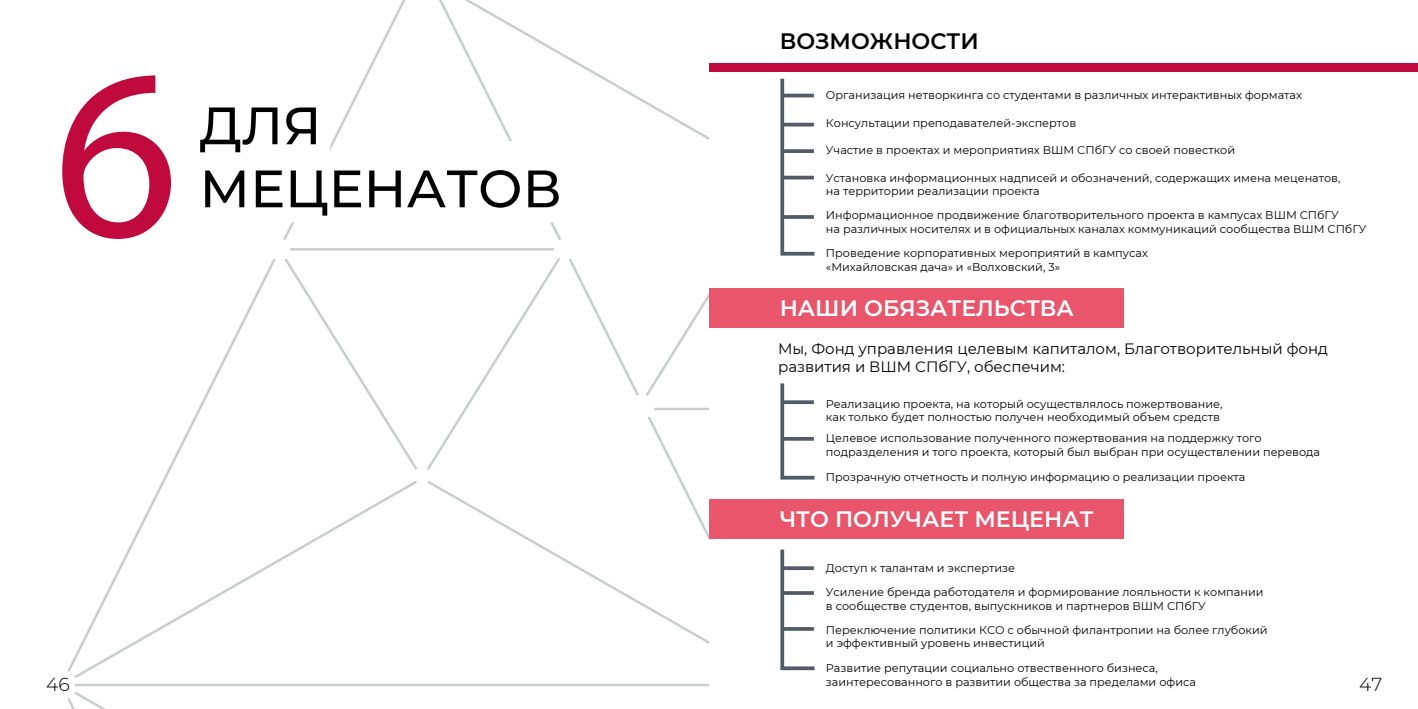
<style>
.page{position:relative;width:1418px;height:709px;background:#fff}
.page>*{position:absolute;margin:0;border:0;box-sizing:border-box;transform-origin:0 0}
.t1{font:243.75px "Myriad Pro";color:#c0093d}
.t2{font:500 52.5px/63px "Montserrat";color:#000}
.t3{font:600 22.25px "Montserrat";color:#fff}
.t4{font:600 22.25px "Montserrat";color:#000}
.t5{font:300 18.75px "Montserrat";color:#000}
.t6{font:15px/18px "Montserrat";color:#000}
.t7{font:11.25px/13.5px "Montserrat";color:#000}
</style>
<div class="page">
<hr style="left:75px;top:683px;width:634px;height:3px;background:#cacdcf">
<svg style="left:67px;top:692px;width:39px;height:17px"></svg>
<svg style="left:67px;top:258px;width:209px;height:414px"></svg>
<svg style="left:72px;top:478px;width:209px;height:200px"></svg>
<svg style="left:281px;top:0;width:428px;height:644px"></svg>
<svg style="left:439px;top:0;width:270px;height:180px"></svg>
<svg style="left:281px;top:84px;width:322px;height:138px"></svg>
<div style="left:709px;top:288px;width:414px;height:39px;background:#e9556a"></div>
<svg style="left:780px;top:78px;width:35px;height:178px"></svg>
<hr style="left:782px;top:94px;width:32px;height:3px;background:#525b66">
<hr style="left:782px;top:123px;width:32px;height:3px;background:#525b66">
<svg style="left:782px;top:149px;width:32px;height:4px"></svg>
<hr style="left:782px;top:176px;width:32px;height:3px;background:#525b66">
<svg style="left:782px;top:215px;width:32px;height:4px"></svg>
<svg style="left:780px;top:383px;width:35px;height:97px"></svg>
<svg style="left:782px;top:400px;width:32px;height:4px"></svg>
<svg style="left:782px;top:437px;width:32px;height:4px"></svg>
<svg style="left:780px;top:549px;width:35px;height:122px"></svg>
<svg style="left:782px;top:566px;width:32px;height:4px"></svg>
<svg style="left:782px;top:591px;width:32px;height:4px"></svg>
<svg style="left:782px;top:627px;width:32px;height:4px"></svg>
<div style="left:709px;top:63px;width:708px;height:9px;background:#c0093d"></div>
<div style="left:709px;top:499px;width:414px;height:39px;background:#e9556a"></div>
<h1 class="t1" style="left:54px;top:4px;width:127px">6</h1>
<h2 class="t2" style="left:199px;top:92px;width:364px">ДЛЯ<br>МЕЦЕНАТОВ</h2>
<h3 class="t5" style="left:46px;top:672px;width:25px">46</h3>
<h3 class="t4" style="left:779px;top:25px;width:200px">ВОЗМОЖНОСТИ</h3>
<p class="t7" style="left:826px;top:88px;width:477px">Организация нетворкинга со студентами в различных интерактивных форматах</p>
<p class="t7" style="left:826px;top:116px;width:252px">Консультации преподавателей-экспертов</p>
<p class="t7" style="left:826px;top:143px;width:411px">Участие в проектах и мероприятиях ВШМ СПбГУ со своей повесткой</p>
<p class="t7" style="left:826px;top:171px;width:516px">Установка информационных надписей и обозначений, содержащих имена меценатов, на территории реализации проекта</p>
<p class="t7" style="left:826px;top:208px;width:542px">Информационное продвижение благотворительного проекта в кампусах ВШМ СПбГУ<br>на различных носителях и в официальных каналах коммуникаций сообщества ВШМ СПбГУ</p>
<p class="t7" style="left:826px;top:246px;width:323px">Проведение корпоративных мероприятий в кампусах «Михайловская дача» и «Волховский, 3»</p>
<h3 class="t3" style="left:779px;top:292px;width:295px">НАШИ ОБЯЗАТЕЛЬСТВА</h3>
<h3 class="t6" style="left:778px;top:339px;width:551px">Мы, Фонд управления целевым капиталом, Благотворительный фонд развития и ВШМ СПбГУ, обеспечим:</h3>
<p class="t7" style="left:826px;top:396px;width:398px">Реализацию проекта, на который осуществлялось пожертвование, как только будет полностью получен необходимый объем средств</p>
<p class="t7" style="left:826px;top:431px;width:495px">Целевое использование полученного пожертвования на поддержку того подразделения и того проекта, который был выбран при осуществлении перевода</p>
<p class="t7" style="left:826px;top:470px;width:421px">Прозрачную отчетность и полную информацию о реализации проекта</p>
<h3 class="t3" style="left:779px;top:503px;width:315px">ЧТО ПОЛУЧАЕТ МЕЦЕНАТ</h3>
<p class="t7" style="left:826px;top:555px;width:439px;line-height:24.6px">Доступ к талантам и экспертизе<br>Усиление бренда работодателя и формирование лояльности к компании</p>
<p class="t7" style="left:826px;top:593px;width:443px;line-height:24.1px">в сообществе студентов, выпускников и партнеров ВШМ СПбГУ<br>Переключение политики КСО с обычной филантропии на более глубокий</p>
<p class="t7" style="left:826px;top:636px;width:220px">и эффективный уровень инвестиций</p>
<p class="t7" style="left:826px;top:661px;width:371px">Развитие репутации социально отвественного бизнеса, заинтересованного в развитии общества за пределами офиса</p>
<h3 class="t5" style="left:1359px;top:672px;width:25px">47</h3>
</div>
